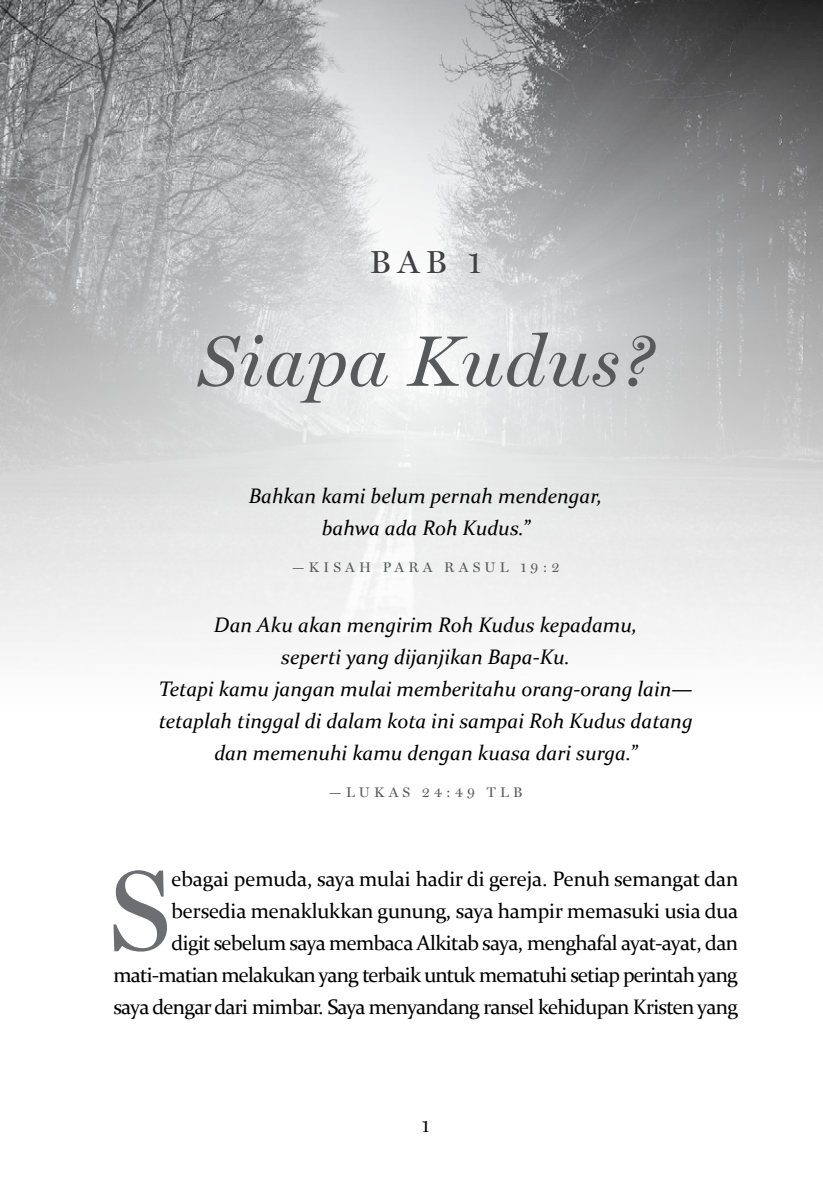
<style>
.page{position:relative;width:823px;height:1191px;background:#fff}
.page>*{position:absolute;margin:0;border:0;box-sizing:border-box;transform-origin:0 0}
.t1{font:114.8px "Miller Display";color:#6d6e71}
.t2{font:italic 72px "Miller Display";letter-spacing:.025em;color:#58595b}
.t3{font:32px "Miller Display";color:#414042}
.t4{font:21px/32px "Constantia";letter-spacing:-.03em;color:#000;text-align:right}
.t5{font:italic 21px/32px "Constantia";color:#000;text-align:center}
.t6{font:18px "Miller Display";color:#000}
.t7{font:14px "Miller Display";letter-spacing:.3em;color:#58595b}
</style>
<div class="page">
<img style="left:0;top:0;width:822px;height:649px">
<h3 class="t3" style="left:370px;top:243px;width:113px">BAB 1</h3>
<h2 class="t2" style="left:199px;top:318px;width:455px">Siapa Kudus?</h2>
<p class="t5" style="left:249px;top:479px;width:355px">Bahkan kami belum pernah mendengar, bahwa ada Roh Kudus.”</p>
<p class="t7" style="left:291px;top:559px;width:269px">—KI SA H PA RA RA SUL 19:2</p>
<p class="t5" style="left:159px;top:608px;width:535px">Dan Aku akan mengirim Roh Kudus kepadamu,<br>seperti yang dijanjikan Bapa-Ku.<br>Tetapi kamu jangan mulai memberitahu orang-orang lain— tetaplah tinggal di dalam kota ini sampai Roh Kudus datang dan memenuhi kamu dengan kuasa dari surga.”</p>
<p class="t7" style="left:328px;top:784px;width:195px">—LUKA S 24:49 TL B</p>
<h1 class="t1" style="left:108px;top:842px;width:55px">S</h1>
<p class="t4" style="left:113px;top:862px;width:626px">ebagai pemuda, saya mulai hadir di gereja. Penuh semangat dan bersedia menaklukkan gunung, saya hampir memasuki usia dua<br>digit sebelum saya membaca Alkitab saya, menghafal ayat-ayat, dan mati-matian melakukan yang terbaik untuk mematuhi setiap perintah yang saya dengar dari mimbar. Saya menyandang ransel kehidupan Kristen yang</p>
<p class="t6" style="left:421px;top:1115px;width:9px">1</p>
</div>
